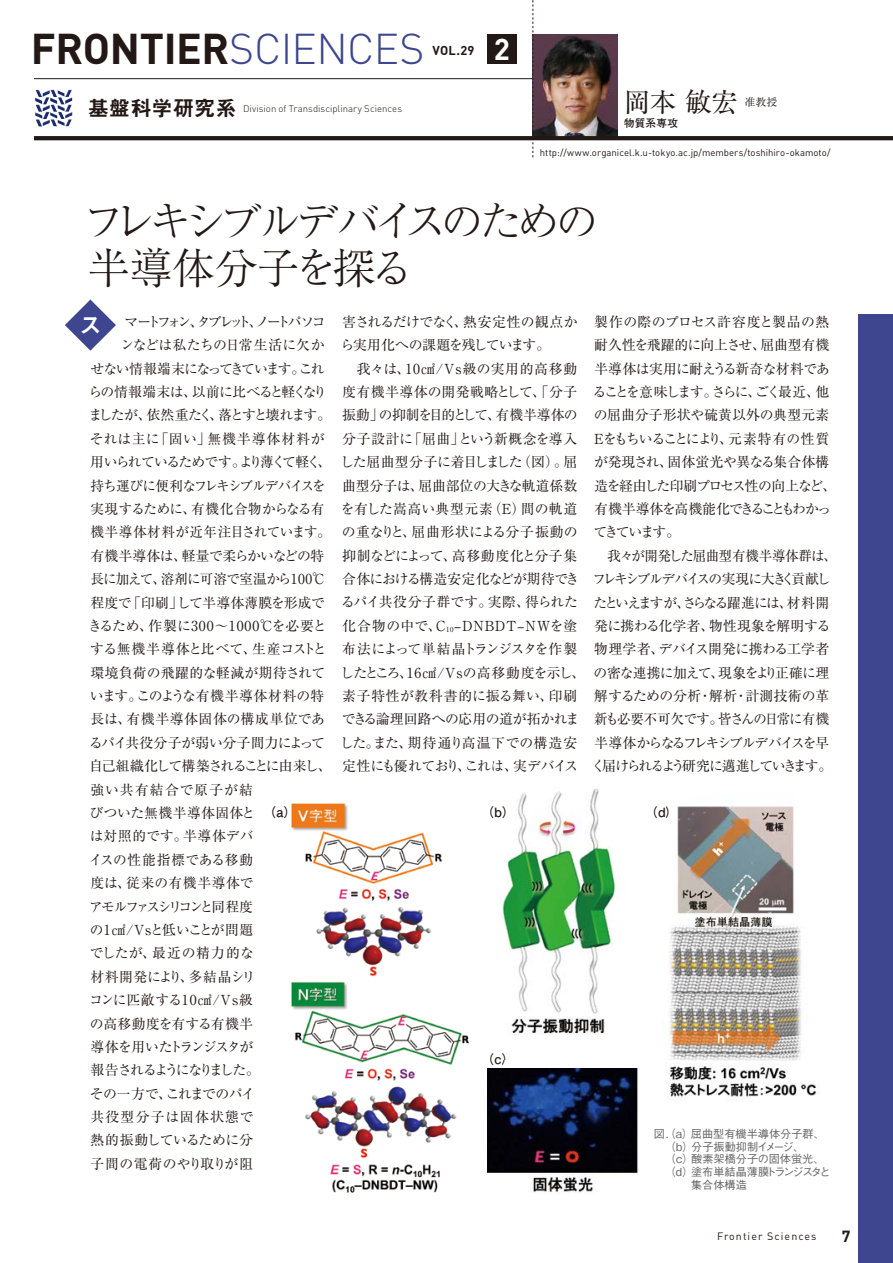
<style>
.page{position:relative;width:893px;height:1263px;background:#fff}
.page>*{position:absolute;margin:0;border:0;box-sizing:border-box;transform-origin:0 0}
.t1{font:300 42.45px/46.8px "Ryumin Pro";letter-spacing:-.11em;color:#221815}
.t2{font:700 42.45px "DIN";letter-spacing:-.01em;color:#221815}
.t3{font:700 29.7px "DIN";color:#fff}
.t4{font:26.55px "Ryumin Pro";color:#221815}
.t5{font:23.4px "Midashi Go Pro MB31";color:#fff}
.t6{font:700 15.9px "DIN";color:#221815}
.t7{font:13.8px/23.4px "Ryumin Pro";color:#221815}
.t8{font:13.8px/23.4px "Ryumin Pro";letter-spacing:-.06em;color:#221815}
.t9{font:13.8px "Ryumin Pro";letter-spacing:-.03em;color:#221815}
.t10{font:13.8px "Ryumin Pro";letter-spacing:.015em;color:#221815}
.t11{font:13.8px "Ryumin Pro";letter-spacing:.01em;color:#221815}
.t12{font:13.8px "Ryumin Pro";letter-spacing:-.09em;color:#221815}
.t13{font:13.8px "Ryumin Pro";letter-spacing:.035em;color:#221815}
.t14{font:13.8px "Ryumin Pro";letter-spacing:.055em;color:#221815}
.t15{font:13.8px "Ryumin Pro";letter-spacing:.04em;color:#221815}
.t16{font:13.8px "Ryumin Pro";letter-spacing:-.125em;color:#221815}
.t17{font:13.8px "Ryumin Pro";letter-spacing:-.11em;color:#221815}
.t18{font:13.8px "Ryumin Pro";letter-spacing:-.05em;color:#221815}
.t19{font:13.8px "Ryumin Pro";letter-spacing:-.225em;color:#221815}
.t20{font:13.8px "Ryumin Pro";letter-spacing:-.115em;color:#221815}
.t21{font:13.8px "Ryumin Pro";letter-spacing:-.075em;color:#221815}
.t22{font:13.8px "Ryumin Pro";letter-spacing:.03em;color:#221815}
.t23{font:13.8px "Ryumin Pro";letter-spacing:.065em;color:#221815}
.t24{font:13.8px "Ryumin Pro";letter-spacing:.045em;color:#221815}
.t25{font:13.8px "Ryumin Pro";letter-spacing:-.155em;color:#221815}
.t26{font:13.8px "Ryumin Pro";letter-spacing:-.145em;color:#221815}
.t27{font:13.8px "Ryumin Pro";letter-spacing:.025em;color:#221815}
.t28{font:13.8px "Ryumin Pro";letter-spacing:.08em;color:#221815}
.t29{font:13.8px "Ryumin Pro";letter-spacing:.095em;color:#221815}
.t30{font:700 12.75px "Futo Go B101 Pro";color:#221815}
.t31{font:700 12.75px "DIN";color:#221815}
.t32{font:500 11.1px "Gothic BBB Pro";color:#666464}
.t33{font:500 11.1px "Gothic BBB Pro";letter-spacing:-.13em;color:#666464}
.t34{font:10.65px "DIN";letter-spacing:.1em;color:#221815}
.t35{font:700 10.65px "Futo Go B101 Pro";letter-spacing:.025em;color:#221815}
.t36{font:10.65px "Ryumin Pro";color:#221815}
.t37{font:9.6px "DIN";color:#221815}
.t38{font:300 9.6px "DIN";letter-spacing:.005em;color:#221815}
.s1{font-weight:300;color:#3d468e}
.s2{font-family:"Midashi Go Pro MB31";font-weight:400;font-size:21.3px}
.s3{font-size:6.9px}
</style>
<div class="page">
<svg style="left:65px;top:299px;width:51px;height:52px"></svg>
<div style="left:859px;top:315px;width:34px;height:948px;background:#3d468e"></div>
<hr style="left:34px;top:78px;width:572px;height:1px;background:#221815">
<img style="left:534px;top:34px;width:84px;height:102px">
<svg style="left:533px;top:0;width:1px;height:157px"></svg>
<svg style="left:34px;top:136px;width:859px;height:4px;background:#251b18"></svg>
<div style="left:487px;top:34px;width:30px;height:30px;background:#221815"></div>
<img style="left:35px;top:90px;width:37px;height:36px">
<img style="left:502px;top:788px;width:114px;height:226px">
<img style="left:511px;top:1017px;width:94px;height:18px">
<img style="left:669px;top:806px;width:134px;height:255px">
<img style="left:291px;top:803px;width:152px;height:172px">
<img style="left:487px;top:1069px;width:151px;height:104px">
<img style="left:531px;top:1174px;width:62px;height:20px">
<img style="left:669px;top:1063px;width:149px;height:37px">
<img style="left:291px;top:975px;width:178px;height:218px">
<h1 class="t2" style="left:31px;top:21px;width:395px">FRONTIER<span class="s1">SCIENCES</span></h1>
<p class="t31" style="left:433px;top:42px;width:43px">VOL.29</p>
<h2 class="t3" style="left:494px;top:29px;width:18px">2</h2>
<p class="t38" style="left:88px;top:102px;width:316px"><span class="s2">基盤科学研究系</span> Division of Transdisciplinary Sciences</p>
<h3 class="t4" style="left:624px;top:81px;width:115px">岡本 敏宏</h3>
<p class="t36" style="left:745px;top:94px;width:34px">准教授</p>
<p class="t35" style="left:624px;top:114px;width:56px">物質系専攻</p>
<p class="t37" style="left:540px;top:146px;width:292px">http://www.organicel.k.u-tokyo.ac.jp/members/toshihiro-okamoto/</p>
<h1 class="t1" style="left:82px;top:194px;width:518px">フレキシブルデバイスのための半導体分子を探る</h1>
<p class="t7" style="left:340px;top:309px;width:247px">害されるだけでなく、熱安定性の観点から実用化への課題を残しています。<br>　我々は、10㎠/Vs級の実用的高移動度有機半導体の開発戦略として、「分子振動」の抑制を目的として、有機半導体の分子設計に「屈曲」という新概念を導入した屈曲型分子に着目しました（図）。屈曲型分子は、屈曲部位の大きな軌道係数を有した嵩高い典型元素（E）間の軌道の重なりと、屈曲形状による分子振動の抑制などによって、高移動度化と分子集合体における構造安定化などが期待できるパイ共役分子群です。実際、得られた化合物の中で、C<span class="s3">10</span>–DNBDT–NWを塗布法によって単結晶トランジスタを作製したところ、16㎠/Vsの高移動度を示し、素子特性が教科書的に振る舞い、印刷できる論理回路への応用の道が拓かれました。また、期待通り高温下での構造安定性にも優れており、これは、実デバイス</p>
<p class="t8" style="left:591px;top:309px;width:247px">製作の際のプロセス許容度と製品の熱耐久性を飛躍的に向上させ、屈曲型有機半導体は実用に耐えうる新奇な材料であることを意味します。さらに、ごく最近、他の屈曲分子形状や硫黄以外の典型元素<br>Eをもちいることにより、元素特有の性質が発現され、固体蛍光や異なる集合体構造を経由した印刷プロセス性の向上など、有機半導体を高機能化できることもわかってきています。<br>　我々が開発した屈曲型有機半導体群は、フレキシブルデバイスの実現に大きく貢献したといえますが、さらなる躍進には、材料開発に携わる化学者、物性現象を解明する物理学者、デバイス開発に携わる工学者の密な連携に加えて、現象をより正確に理解するための分析・解析・計測技術の革新も必要不可欠です。皆さんの日常に有機半導体からなるフレキシブルデバイスを早く届けられるよう研究に邁進していきます。</p>
<p class="t19" style="left:124px;top:311px;width:203px">マートフォン、タブレット、ノートパソコ</p>
<p class="t7" style="left:121px;top:332px;width:206px">ンなどは私たちの日常生活に欠か</p>
<p class="t20" style="left:90px;top:358px;width:236px">せない情報端末になってきています。これ</p>
<p class="t9" style="left:89px;top:381px;width:240px">らの情報端末は、以前に比べると軽くなり</p>
<p class="t16" style="left:89px;top:404px;width:244px">ましたが、依然重たく、落とすと壊れます。</p>
<p class="t23" style="left:90px;top:428px;width:236px">それは主に「固い」無機半導体材料が</p>
<p class="t17" style="left:90px;top:451px;width:243px">用いられているためです。より薄くて軽く、</p>
<p class="t21" style="left:90px;top:474px;width:237px">持ち運びに便利なフレキシブルデバイスを</p>
<p class="t9" style="left:90px;top:498px;width:236px">実現するために、有機化合物からなる有</p>
<p class="t22" style="left:90px;top:521px;width:242px">機半導体材料が近年注目されています。</p>
<p class="t9" style="left:90px;top:545px;width:235px">有機半導体は、軽量で柔らかいなどの特</p>
<p class="t18" style="left:90px;top:568px;width:237px">長に加えて、溶剤に可溶で室温から100℃</p>
<p class="t10" style="left:90px;top:591px;width:236px">程度で「印刷」して半導体薄膜を形成で</p>
<p class="t15" style="left:88px;top:615px;width:240px">きるため、作製に300〜 1000℃を必要と</p>
<p class="t9" style="left:90px;top:638px;width:238px">する無機半導体と比べて、生産コストと</p>
<p class="t11" style="left:90px;top:662px;width:236px">環境負荷の飛躍的な軽減が期待されて</p>
<p class="t11" style="left:90px;top:685px;width:236px">います。このような有機半導体材料の特</p>
<p class="t24" style="left:90px;top:708px;width:236px">長は、有機半導体固体の構成単位であ</p>
<p class="t9" style="left:89px;top:732px;width:238px">るパイ共役分子が弱い分子間力によって</p>
<p class="t12" style="left:89px;top:755px;width:244px">自己組織化して構築されることに由来し、</p>
<p class="t28" style="left:90px;top:778px;width:164px">強い共有結合で原子が結</p>
<p class="t13" style="left:90px;top:802px;width:167px">びついた無機半導体固体と</p>
<p class="t10" style="left:90px;top:825px;width:165px">は対照的です。半導体デバ</p>
<p class="t27" style="left:89px;top:849px;width:166px">イスの性能指標である移動</p>
<p class="t14" style="left:90px;top:872px;width:165px">度は、従来の有機半導体で</p>
<p class="t25" style="left:89px;top:895px;width:165px">アモルファスシリコンと同程度</p>
<p class="t9" style="left:90px;top:919px;width:165px">の1㎠/Vsと低いことが問題</p>
<p class="t14" style="left:90px;top:942px;width:166px">でしたが、最近の精力的な</p>
<p class="t11" style="left:90px;top:966px;width:167px">材料開発により、多結晶シリ</p>
<p class="t10" style="left:89px;top:989px;width:165px">コンに匹敵する10㎠/Vs級</p>
<p class="t10" style="left:90px;top:1012px;width:165px">の高移動度を有する有機半</p>
<p class="t12" style="left:90px;top:1036px;width:164px">導体を用いたトランジスタが</p>
<p class="t26" style="left:90px;top:1059px;width:171px">報告されるようになりました。</p>
<p class="t9" style="left:90px;top:1083px;width:167px">その一方で、これまでのパイ</p>
<p class="t29" style="left:90px;top:1106px;width:165px">共役型分子は固体状態で</p>
<p class="t9" style="left:90px;top:1129px;width:164px">熱的振動しているために分</p>
<p class="t13" style="left:90px;top:1153px;width:164px">子間の電荷のやり取りが阻</p>
<h3 class="t5" style="left:79px;top:306px;width:25px">ス</h3>
<p class="t30" style="left:263px;top:802px;width:35px">（a）</p>
<p class="t30" style="left:481px;top:802px;width:35px">（b）</p>
<p class="t30" style="left:645px;top:802px;width:35px">（d）</p>
<p class="t30" style="left:481px;top:1049px;width:35px">（c）</p>
<p class="t32" style="left:654px;top:1125px;width:173px">図.（a）屈曲型有機半導体分子群、</p>
<p class="t32" style="left:654px;top:1137px;width:152px">　（b）分子振動抑制イメージ、</p>
<p class="t32" style="left:654px;top:1150px;width:172px">　（c）酸素架橋分子の固体蛍光、</p>
<p class="t33" style="left:654px;top:1163px;width:178px">　（d）塗布単結晶薄膜トランジスタと</p>
<p class="t32" style="left:669px;top:1176px;width:80px">　　集合体構造</p>
<p class="t34" style="left:717px;top:1230px;width:101px">Frontier Sciences</p>
<p class="t6" style="left:842px;top:1225px;width:10px">7</p>
</div>
